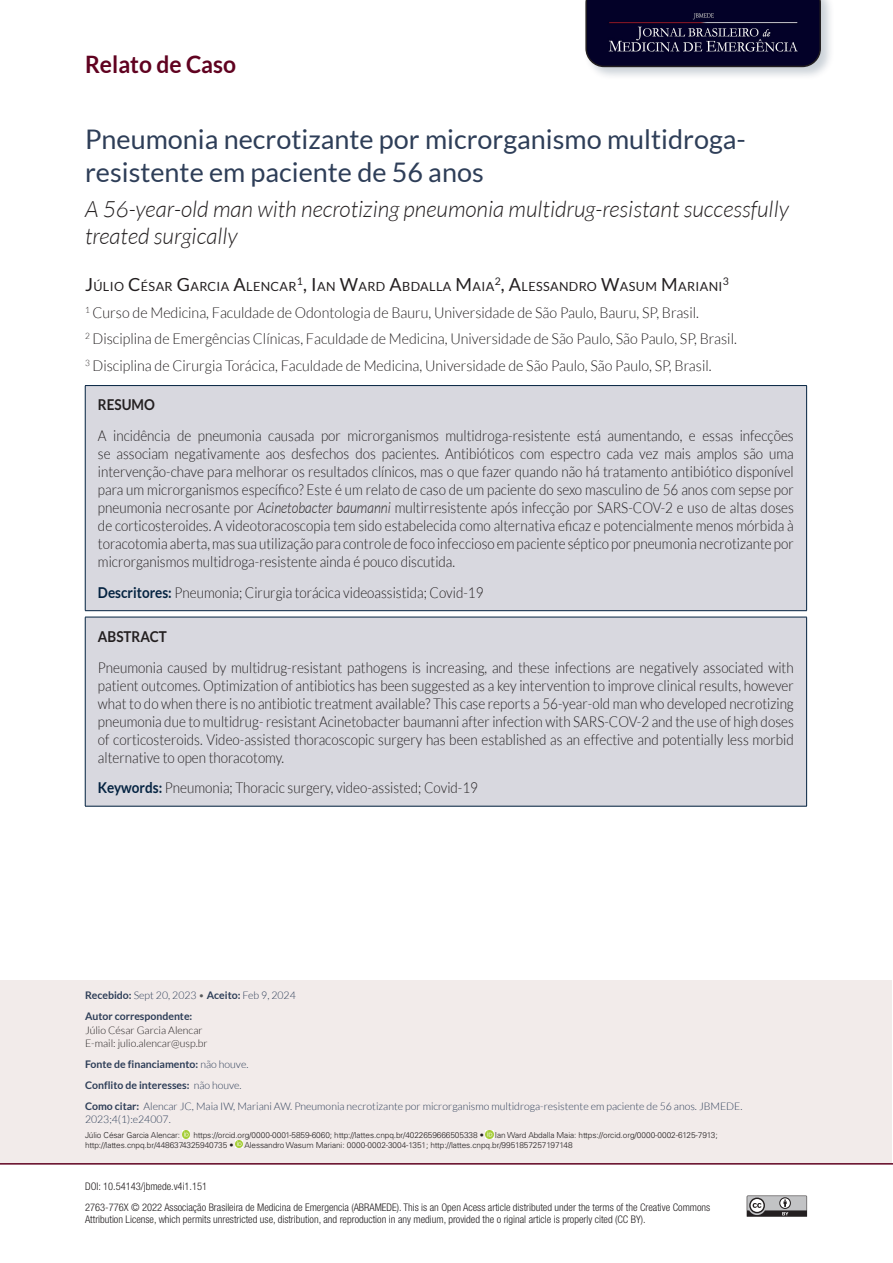
<style>
.page{position:relative;width:893px;height:1263px;background:#fff}
.page>*{position:absolute;margin:0;border:0;box-sizing:border-box;transform-origin:0 0}
.Título{font:27px/32.4px "Lato";color:#2e3e58}
.t1{font:700 24px "Lato";color:#600220;scale:.95 1}
.Titulo_ingles{font:italic 300 22.5px/27px "Lato";color:#231f20}
.Resumo_texto{font:300 15px/18px "Lato";color:#231f20;text-align:justify;scale:.9 1}
.Titulação{font:300 15px "Lato";color:#231f20;scale:.95 1}
.Resumo_texto-2{font:700 15px "Lato";color:#231f20;scale:.9 1}
.Autores{font:12.6px "Lato";letter-spacing:.03em;color:#231f20}
.t2{font:300 condensed 10.5px/12.6px "Helvetica Neue LT Std";color:#231f20}
.Abre_-_Info_autores_-_Titulo{font:300 10.5px/12.6px "Lato";color:#2e3e58}
.Abre_-_Info_autores_-_Titulo-2{font:700 10.5px "Lato";color:#2e3e58}
.Abre_-_Info_autores_-_Titulo-3{font:300 10.5px "Lato";color:#231f20}
.Abre_-_Info_autores_-_linha_1{font:700 10.5px "Lato";color:#2e3e58}
.Autores-2{font:10.5px "Lato";color:#231f20}
.ORCID{font:300 8.25px "Univers LT Std";letter-spacing:-.01em;color:#231f20}
.s1{font-size:18px}
.s2{font-style:italic}
.s3{font-weight:700;color:#042341}
.s4{font-weight:700}
.s5{color:#57585a}
.s6{font-weight:300}
</style>
<div class="page">
<hr style="left:0;top:1163px;width:893px;height:1px;background:#600220">
<div style="left:583px;top:0;width:252px;height:81px;background:#042341;opacity:.21"></div>
<svg style="left:585px;top:0;width:236px;height:67px;background:#0a082c"></svg>
<img style="left:608px;top:10px;width:194px;height:44px">
<svg style="left:747px;top:1195px;width:60px;height:22px"></svg>
<div style="left:1px;top:980px;width:891px;height:183px;background:#f2ebea"></div>
<svg style="left:182px;top:1131px;width:7px;height:7px"></svg>
<svg style="left:486px;top:1131px;width:7px;height:7px"></svg>
<svg style="left:236px;top:1141px;width:7px;height:7px"></svg>
<div style="left:85px;top:386px;width:722px;height:225px;background:#d8d8df"></div>
<hr style="left:85px;top:386px;width:1px;height:224px;background:#042341">
<hr style="left:85px;top:385px;width:722px;height:1px;background:#042341">
<hr style="left:806px;top:386px;width:1px;height:224px;background:#042341">
<hr style="left:85px;top:610px;width:722px;height:1px;background:#042341">
<div style="left:85px;top:617px;width:722px;height:189px;background:#d8d8df"></div>
<hr style="left:85px;top:617px;width:1px;height:189px;background:#042341">
<hr style="left:85px;top:617px;width:722px;height:1px;background:#042341">
<hr style="left:806px;top:617px;width:1px;height:189px;background:#042341">
<hr style="left:85px;top:806px;width:722px;height:1px;background:#042341">
<h2 class="t1" style="left:85px;top:51px;width:161px">Relato de Caso</h2>
<p class="Título" style="left:85px;top:123px;width:662px">Pneumonia necrotizante por microrganismo multidroga&shy;resistente em paciente de 56 anos</p>
<p class="Titulo_ingles" style="left:85px;top:196px;width:705px">A 56-year-old man with necrotizing pneumonia multidrug-resistant successfully treated surgically</p>
<p class="Autores" style="left:85px;top:280px;width:639px"><span class="s1">J</span>ÚLIO <span class="s1">C</span>ÉSAR <span class="s1">G</span>ARCIA <span class="s1">A</span>LENCAR<sup>1</sup><span class="s1">, I</span> AN <span class="s1">W</span>ARD <span class="s1">A</span>BDALLA <span class="s1">M</span>AIA<sup>2</sup><span class="s1">, A</span>LESSANDRO <span class="s1">W</span>ASUM <span class="s1">M</span>ARIANI</p>
<p class="Autores-2" style="left:723px;top:276px;width:8px">3</p>
<p class="Titulação" style="left:85px;top:304px;width:648px"><sup>1</sup> Curso de Medicina, Faculdade de Odontologia de Bauru, Universidade de São Paulo, Bauru, SP, Brasil.</p>
<p class="Titulação" style="left:85px;top:331px;width:688px"><sup>2</sup> Disciplina de Emergências Clínicas, Faculdade de Medicina, Universidade de São Paulo, São Paulo, SP, Brasil.</p>
<p class="Titulação" style="left:85px;top:357px;width:661px"><sup>3</sup> Disciplina de Cirurgia Torácica, Faculdade de Medicina, Universidade de São Paulo, São Paulo, SP, Brasil.</p>
<p class="Resumo_texto-2" style="left:98px;top:396px;width:65px">RESUMO</p>
<p class="Resumo_texto" style="left:98px;top:427px;width:775px">A incidência de pneumonia causada por microrganismos multidroga-resistente está aumentando, e essas infecções se associam negativamente aos desfechos dos pacientes. Antibióticos com espectro cada vez mais amplos são uma intervenção-chave para melhorar os resultados clínicos, mas o que fazer quando não há tratamento antibiótico disponível para um microrganismos específico? Este é um relato de caso de um paciente do sexo masculino de 56 anos com sepse por pneumonia necrosante por <span class="s2">Acinetobacter baumanni</span> multirresistente após infecção por SARS-COV-2 e uso de altas doses de corticosteroides. A videotoracoscopia tem sido estabelecida como alternativa eficaz e potencialmente menos mórbida à toracotomia aberta, mas sua utilização para controle de foco infeccioso em paciente séptico por pneumonia necrotizante por microrganismos multidroga-resistente ainda é pouco discutida.</p>
<p class="Resumo_texto" style="left:98px;top:584px;width:430px"><span class="s3">Descritores:</span> Pneumonia; Cirurgia torácica videoassistida; Covid-19</p>
<p class="Resumo_texto-2" style="left:98px;top:628px;width:78px">ABSTRACT</p>
<p class="Resumo_texto" style="left:98px;top:658px;width:775px">Pneumonia caused by multidrug-resistant pathogens is increasing, and these infections are negatively associated with patient outcomes. Optimization of antibiotics has been suggested as a key intervention to improve clinical results, however what to do when there is no antibiotic treatment available? This case reports a 56-year-old man who developed necrotizing pneumonia due to multidrug- resistant Acinetobacter baumanni after infection with SARS-COV-2 and the use of high doses of corticosteroids. Video-assisted thoracoscopic surgery has been established as an effective and potentially less morbid alternative to open thoracotomy.</p>
<p class="Resumo_texto" style="left:98px;top:779px;width:424px"><span class="s3">Keywords:</span> Pneumonia; Thoracic surgery, video-assisted; Covid-19</p>
<p class="Abre_-_Info_autores_-_Titulo" style="left:85px;top:988px;width:212px"><span class="s4">Recebido:</span> Sept 20, 2023 <span class="s5">•</span> <span class="s4">Aceito:</span> Feb 9, 2024</p>
<p class="Abre_-_Info_autores_-_linha_1" style="left:85px;top:1010px;width:109px">Autor correspondente:</p>
<p class="Abre_-_Info_autores_-_Titulo-3" style="left:85px;top:1025px;width:119px">Júlio César Garcia Alencar</p>
<p class="Abre_-_Info_autores_-_Titulo-3" style="left:85px;top:1037px;width:124px">E-mail: julio.alencar@usp.br</p>
<p class="Abre_-_Info_autores_-_Titulo-2" style="left:85px;top:1058px;width:165px">Fonte de financiamento: <span class="s6">não houve.</span></p>
<p class="Abre_-_Info_autores_-_Titulo-2" style="left:85px;top:1079px;width:158px">Conflito de interesses: <span class="s6">não houve.</span></p>
<p class="Abre_-_Info_autores_-_Titulo" style="left:85px;top:1100px;width:659px"><span class="s4">Como citar:</span> Alencar JC, Maia IW, Mariani AW. Pneumonia necrotizante por microrganismo multidroga-resistente em paciente de 56 anos. JBMEDE.<br>2023;4(1):e24007.</p>
<p class="ORCID" style="left:85px;top:1130px;width:97px">Júlio César Garcia Alencar:</p>
<p class="ORCID" style="left:193px;top:1130px;width:292px">https://orcid.org/0000-0001-5859-6060; http://lattes.cnpq.br/4022659666505338 •</p>
<p class="ORCID" style="left:495px;top:1130px;width:224px">Ian Ward Abdalla Maia: https://orcid.org/0000-0002-6125-7913;</p>
<p class="ORCID" style="left:85px;top:1140px;width:150px">http://lattes.cnpq.br/4486374325940735 •</p>
<p class="ORCID" style="left:244px;top:1140px;width:330px">Alessandro Wasum Mariani: 0000-0002-3004-1351; http://lattes.cnpq.br/9951857257197148</p>
<p class="t2" style="left:85px;top:1179px;width:124px">DOI: 10.54143/jbmede.v4i1.151</p>
<p class="t2" style="left:85px;top:1201px;width:627px">2763-776X © 2022 Associação Brasileira de Medicina de Emergencia (ABRAMEDE). This is an Open Acess article distributed under the terms of the Creative Commons<br>Attribution License, which permits unrestricted use, distribution, and reproduction in any medium, provided the o riginal article is properly cited (CC BY).</p>
</div>
